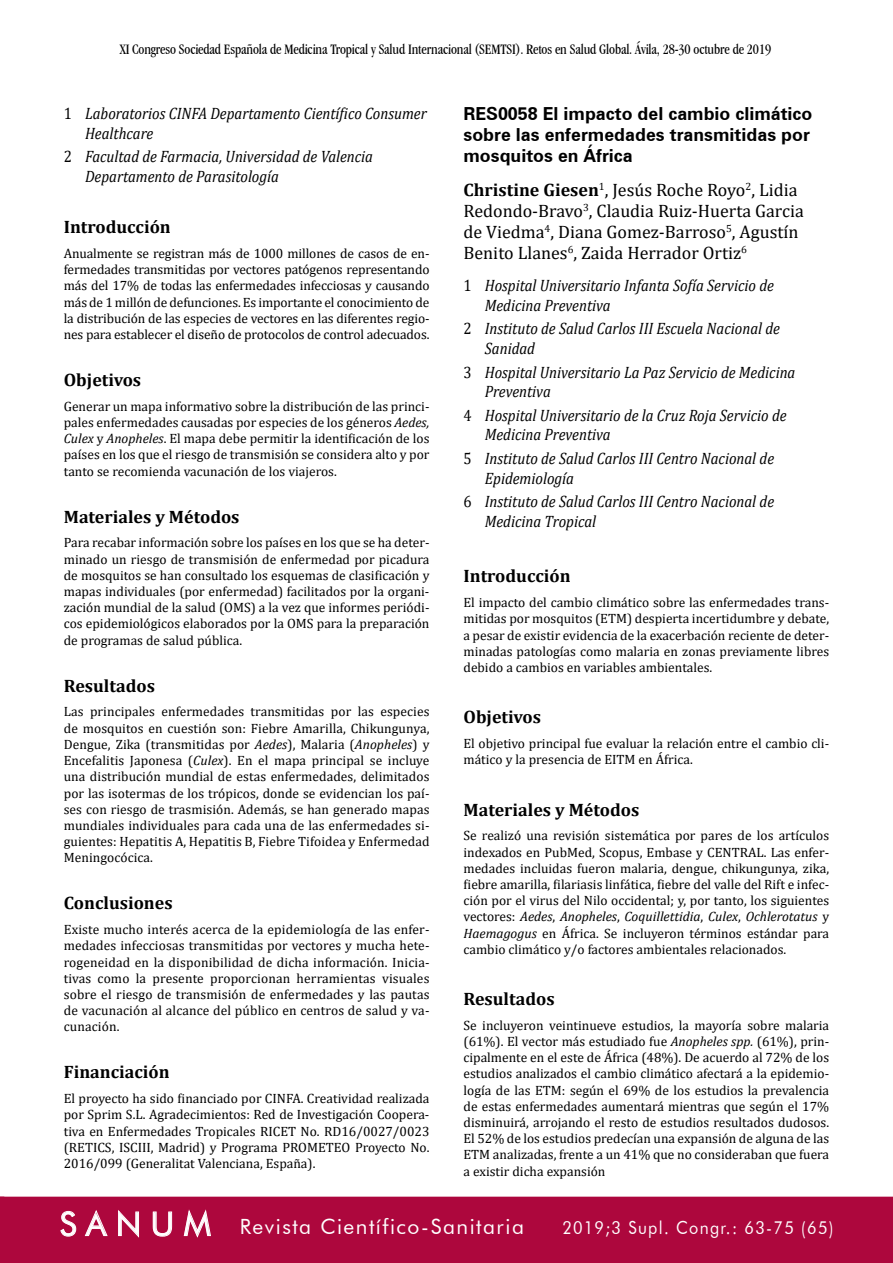
<style>
.page{position:relative;width:893px;height:1263px;background:#fff}
.page>*{position:absolute;margin:0;border:0;box-sizing:border-box;transform-origin:0 0}
.t1{font:21px "Futura BT";letter-spacing:.07em;color:#fff}
.t2{font:18px/21px "Cambria";color:#000}
.t3{font:700 18px "Cambria";color:#000}
.t4{font:700 18px/21px "Zurich BT";color:#000}
.t5{font:18px "Futura BT";letter-spacing:.08em;color:#fff;scale:.9 1}
.t6{font:italic 16.5px/19.5px "Cambria";color:#000;scale:.9 1}
.t7{font:condensed 15px "Garamond IT Cby BT";letter-spacing:-.01em;color:#000;scale:.95 1}
.t8{font:13.5px/16.2px "Cambria";color:#000;text-align:justify}
.s1{font-style:normal}
.s2{font-style:italic}
.s3{font-weight:700}
.s4{font-size:33px}
</style>
<div class="page">
<div style="left:4px;top:1197px;width:889px;height:66px;background:#ad073d"></div>
<svg style="left:0;top:1197px;width:4px;height:66px"></svg>
<p class="t7" style="left:120px;top:41px;width:687px">XI Congreso Sociedad Española de Medicina Tropical y Salud Internacional (SEMTSI). Retos en Salud Global. Ávila, 28-30 octubre de 2019</p>
<p class="t6" style="left:85px;top:103px;width:381px;text-indent:-21px"><span class="s1">1</span> Laboratorios CINFA Departamento Científico Consumer<br>Healthcare</p>
<p class="t6" style="left:85px;top:146px;width:322px;text-indent:-21px"><span class="s1">2</span> Facultad de Farmacia, Universidad de Valencia<br>Departamento de Parasitología</p>
<h2 class="t3" style="left:64px;top:214px;width:109px">Introducción</h2>
<p class="t8" style="left:64px;top:245px;width:367px">Anualmente se registran más de 1000 millones de casos de en&shy;fermedades transmitidas por vectores patógenos representando más del 17% de todas las enfermedades infecciosas y causando más de 1 millón de defunciones. Es importante el conocimiento de la distribución de las especies de vectores en las diferentes regio&shy;nes para establecer el diseño de protocolos de control adecuados.</p>
<h2 class="t3" style="left:64px;top:367px;width:79px">Objetivos</h2>
<p class="t8" style="left:64px;top:398px;width:367px">Generar un mapa informativo sobre la distribución de las princi&shy;pales enfermedades causadas por especies de los géneros <span class="s2">Aedes, Culex</span> y <span class="s2">Anopheles</span>. El mapa debe permitir la identificación de los países en los que el riesgo de transmisión se considera alto y por tanto se recomienda vacunación de los viajeros.</p>
<h2 class="t3" style="left:64px;top:504px;width:177px">Materiales y Métodos</h2>
<p class="t8" style="left:64px;top:535px;width:367px">Para recabar información sobre los países en los que se ha deter&shy;minado un riesgo de transmisión de enfermedad por picadura de mosquitos se han consultado los esquemas de clasificación y mapas individuales (por enfermedad) facilitados por la organi&shy;zación mundial de la salud (OMS) a la vez que informes periódi&shy;cos epidemiológicos elaborados por la OMS para la preparación de programas de salud pública.</p>
<h2 class="t3" style="left:64px;top:673px;width:93px">Resultados</h2>
<p class="t8" style="left:64px;top:704px;width:367px">Las principales enfermedades transmitidas por las especies de mosquitos en cuestión son: Fiebre Amarilla, Chikungunya, Dengue, Zika (transmitidas por <span class="s2">Aedes</span>), Malaria (<span class="s2">Anopheles</span>) y Encefalitis Japonesa (<span class="s2">Culex</span>). En el mapa principal se incluye una distribución mundial de estas enfermedades, delimitados por las isotermas de los trópicos, donde se evidencian los paí&shy;ses con riesgo de trasmisión. Además, se han generado mapas mundiales individuales para cada una de las enfermedades si&shy;guientes: Hepatitis A, Hepatitis B, Fiebre Tifoidea y Enfermedad Meningocócica.</p>
<h2 class="t3" style="left:64px;top:890px;width:110px">Conclusiones</h2>
<p class="t8" style="left:64px;top:921px;width:367px">Existe mucho interés acerca de la epidemiología de las enfer&shy;medades infecciosas transmitidas por vectores y mucha hete&shy;rogeneidad en la disponibilidad de dicha información. Inicia&shy;tivas como la presente proporcionan herramientas visuales sobre el riesgo de transmisión de enfermedades y las pautas de vacunación al alcance del público en centros de salud y va&shy;cunación.</p>
<h2 class="t3" style="left:64px;top:1059px;width:107px">Financiación</h2>
<p class="t8" style="left:64px;top:1090px;width:367px">El proyecto ha sido financiado por CINFA. Creatividad realizada por Sprim S.L. Agradecimientos: Red de Investigación Coopera&shy;tiva en Enfermedades Tropicales RICET No. RD16/0027/0023 (RETICS, ISCIII, Madrid) y Programa PROMETEO Proyecto No.<br>2016/099 (Generalitat Valenciana, España).</p>
<h2 class="t4" style="left:463px;top:103px;width:350px">RES0058 El impacto del cambio climático sobre las enfermedades transmitidas por mosquitos en África</h2>
<h2 class="t2" style="left:463px;top:179px;width:342px"><span class="s3">Christine Giesen</span><sup>1</sup>, Jesús Roche Royo<sup>2</sup>, Lidia Redondo-Bravo<sup>3</sup>, Claudia Ruiz-Huerta Garcia de Viedma<sup>4</sup>, Diana Gomez-Barroso<sup>5</sup>, Agustín Benito Llanes<sup>6</sup>, Zaida Herrador Ortiz<sup>6</sup></h2>
<p class="t6" style="left:485px;top:275px;width:323px;text-indent:-21px"><span class="s1">1</span> Hospital Universitario Infanta Sofía Servicio de<br>Medicina Preventiva</p>
<p class="t6" style="left:485px;top:318px;width:329px;text-indent:-21px"><span class="s1">2</span> Instituto de Salud Carlos III Escuela Nacional de<br>Sanidad</p>
<p class="t6" style="left:485px;top:361px;width:347px;text-indent:-21px"><span class="s1">3</span> Hospital Universitario La Paz Servicio de Medicina<br>Preventiva</p>
<p class="t6" style="left:485px;top:405px;width:337px;text-indent:-21px"><span class="s1">4</span> Hospital Universitario de la Cruz Roja Servicio de<br>Medicina Preventiva</p>
<p class="t6" style="left:485px;top:448px;width:323px;text-indent:-21px"><span class="s1">5</span> Instituto de Salud Carlos III Centro Nacional de<br>Epidemiología</p>
<p class="t6" style="left:485px;top:491px;width:323px;text-indent:-21px"><span class="s1">6</span> Instituto de Salud Carlos III Centro Nacional de<br>Medicina Tropical</p>
<h2 class="t3" style="left:463px;top:564px;width:109px">Introducción</h2>
<p class="t8" style="left:463px;top:594px;width:367px">El impacto del cambio climático sobre las enfermedades trans&shy;mitidas por mosquitos (ETM) despierta incertidumbre y debate, a pesar de existir evidencia de la exacerbación reciente de deter&shy;minadas patologías como malaria en zonas previamente libres debido a cambios en variables ambientales.</p>
<h2 class="t3" style="left:463px;top:704px;width:79px">Objetivos</h2>
<p class="t8" style="left:463px;top:735px;width:367px">El objetivo principal fue evaluar la relación entre el cambio cli&shy;mático y la presencia de EITM en África.</p>
<h2 class="t3" style="left:463px;top:797px;width:177px">Materiales y Métodos</h2>
<p class="t8" style="left:463px;top:827px;width:367px">Se realizó una revisión sistemática por pares de los artículos indexados en PubMed, Scopus, Embase y CENTRAL. Las enfer&shy;medades incluidas fueron malaria, dengue, chikungunya, zika, fiebre amarilla, filariasis linfática, fiebre del valle del Rift e infec&shy;ción por el virus del Nilo occidental; y, por tanto, los siguientes vectores: <span class="s2">Aedes</span>, <span class="s2">Anopheles</span>, <span class="s2">Coquillettidia</span>, <span class="s2">Culex</span>, <span class="s2">Ochlerotatus</span> y <span class="s2">Haemagogus</span> en África. Se incluyeron términos estándar para cambio climático y/o factores ambientales relacionados.</p>
<h2 class="t3" style="left:463px;top:986px;width:93px">Resultados</h2>
<p class="t8" style="left:463px;top:1017px;width:367px">Se incluyeron veintinueve estudios, la mayoría sobre malaria (61%). El vector más estudiado fue <span class="s2">Anopheles spp.</span> (61%), prin&shy;cipalmente en el este de África (48%). De acuerdo al 72% de los estudios analizados el cambio climático afectará a la epidemio&shy;logía de las ETM: según el 69% de los estudios la prevalencia de estas enfermedades aumentará mientras que según el 17% disminuirá, arrojando el resto de estudios resultados dudosos.<br>El 52% de los estudios predecían una expansión de alguna de las ETM analizadas, frente a un 41% que no consideraban que fuera a existir dicha expansión</p>
<h1 class="t1" style="left:60px;top:1214px;width:466px"><span class="s4">S A N U M</span> Revista Científico-Sanitaria</h1>
<h2 class="t5" style="left:562px;top:1217px;width:303px">2019;3 Supl. Congr.: 63-75 (65)</h2>
</div>
